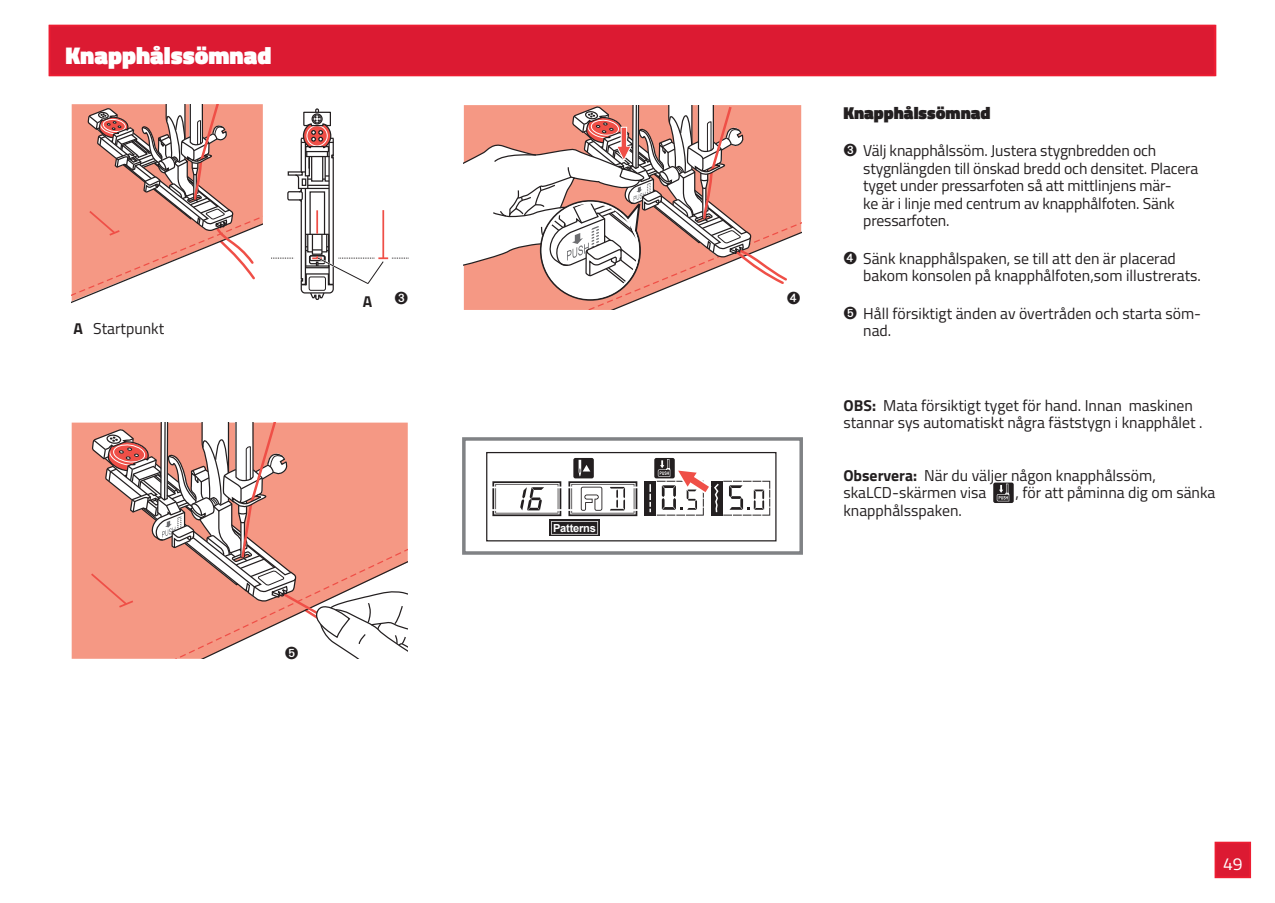
<style>
.page{position:relative;width:1275px;height:903px;background:#fff}
.page>*{position:absolute;margin:0;border:0;box-sizing:border-box;transform-origin:0 0}
.t1{font:900 24.5px "Titillium Web";color:#fff}
.t2{font:700 24.5px "Titillium Web";color:#fff}
.t3{font:900 17.5px "Titillium Web";color:#231f20}
.t4{font:17.5px "Titillium Web";color:#fff}
.t5{font:15.75px/17.5px "Titillium Web";color:#231f20}
.t6{font:700 15.75px "Titillium Web";color:#231f20}
.t7{font:700 11.03px "Arial";letter-spacing:-.02em;color:#fff}
.s1{font-weight:700}
</style>
<div class="page">
<div style="left:1215px;top:842px;width:35px;height:35px;background:#dc1a32"></div>
<div style="left:1214px;top:842px;width:37px;height:36px;border:2px solid #ed1d32"></div>
<svg style="left:993px;top:482px;width:21px;height:21px"></svg>
<svg style="left:997px;top:484px;width:12px;height:17px"></svg>
<div style="left:50px;top:26px;width:1164px;height:49px;background:#dc1a32"></div>
<div style="left:49px;top:25px;width:1166px;height:51px;border:2px solid #ed1d32"></div>
<svg style="left:72px;top:104px;width:191px;height:199px"></svg>
<svg style="left:573px;top:458px;width:21px;height:20px"></svg>
<div style="left:654px;top:458px;width:21px;height:20px;background:#231f20;border-radius:2px"></div>
<div style="left:644px;top:481px;width:12px;height:35px;background:#231f20"></div>
<svg style="left:649px;top:484px;width:2px;height:28px"></svg>
<div style="left:549px;top:520px;width:51px;height:16px;background:#231f20"></div>
<svg style="left:657px;top:459px;width:113px;height:57px"></svg>
<div style="left:462px;top:437px;width:341px;height:118px;border:4px solid #808285"></div>
<svg style="left:492px;top:460px;width:145px;height:75px"></svg>
<div style="left:486px;top:452px;width:290px;height:89px;border:1px solid #231f20"></div>
<div style="left:72px;top:423px;width:8px;height:236px;background:#f59884"></div>
<svg style="left:271px;top:108px;width:138px;height:192px"></svg>
<svg style="left:464px;top:105px;width:337px;height:205px"></svg>
<svg style="left:80px;top:423px;width:328px;height:236px"></svg>
<h1 class="t1" style="left:65px;top:38px;width:207px">Knapphålssömnad</h1>
<h1 class="t2" style="left:65px;top:37px;width:24px">W</h1>
<p class="t5" style="left:73px;top:318px;width:92px"><span class="s1">A</span> Startpunkt</p>
<p class="t6" style="left:363px;top:290px;width:11px">A</p>
<p class="t7" style="left:553px;top:520px;width:44px">Patterns</p>
<p class="t3" style="left:843px;top:100px;width:149px">Knapphålssömnad</p>
<p class="t5" style="left:863px;top:141px;width:337px;text-indent:-20px">➌ Välj knapphålssöm. Justera stygnbredden och stygnlängden till önskad bredd och densitet. Placera tyget under pressarfoten så att mittlinjens mär-<br>ke är i linje med centrum av knapphålfoten. Sänk pressarfoten.</p>
<p class="t5" style="left:863px;top:249px;width:339px;text-indent:-20px">➍ Sänk knapphålspaken, se till att den är placerad bakom konsolen på knapphålfoten,som illustrerats.</p>
<p class="t5" style="left:863px;top:304px;width:339px;text-indent:-20px">➎ Håll försiktigt änden av övertråden och starta söm&shy;nad.</p>
<p class="t5" style="left:843px;top:396px;width:361px"><span class="s1">OBS:</span> Mata försiktigt tyget för hand. Innan maskinen stannar sys automatiskt några fäststygn i knapphålet .</p>
<p class="t5" style="left:843px;top:465px;width:314px"><span class="s1">Observera:</span> När du väljer någon knapphålssöm, skaLCD-skärmen visa</p>
<p class="t5" style="left:1015px;top:483px;width:201px">, för att påminna dig om sänka</p>
<p class="t5" style="left:843px;top:500px;width:120px">knapphålsspaken.</p>
<p class="t4" style="left:1223px;top:851px;width:21px">49</p>
</div>
